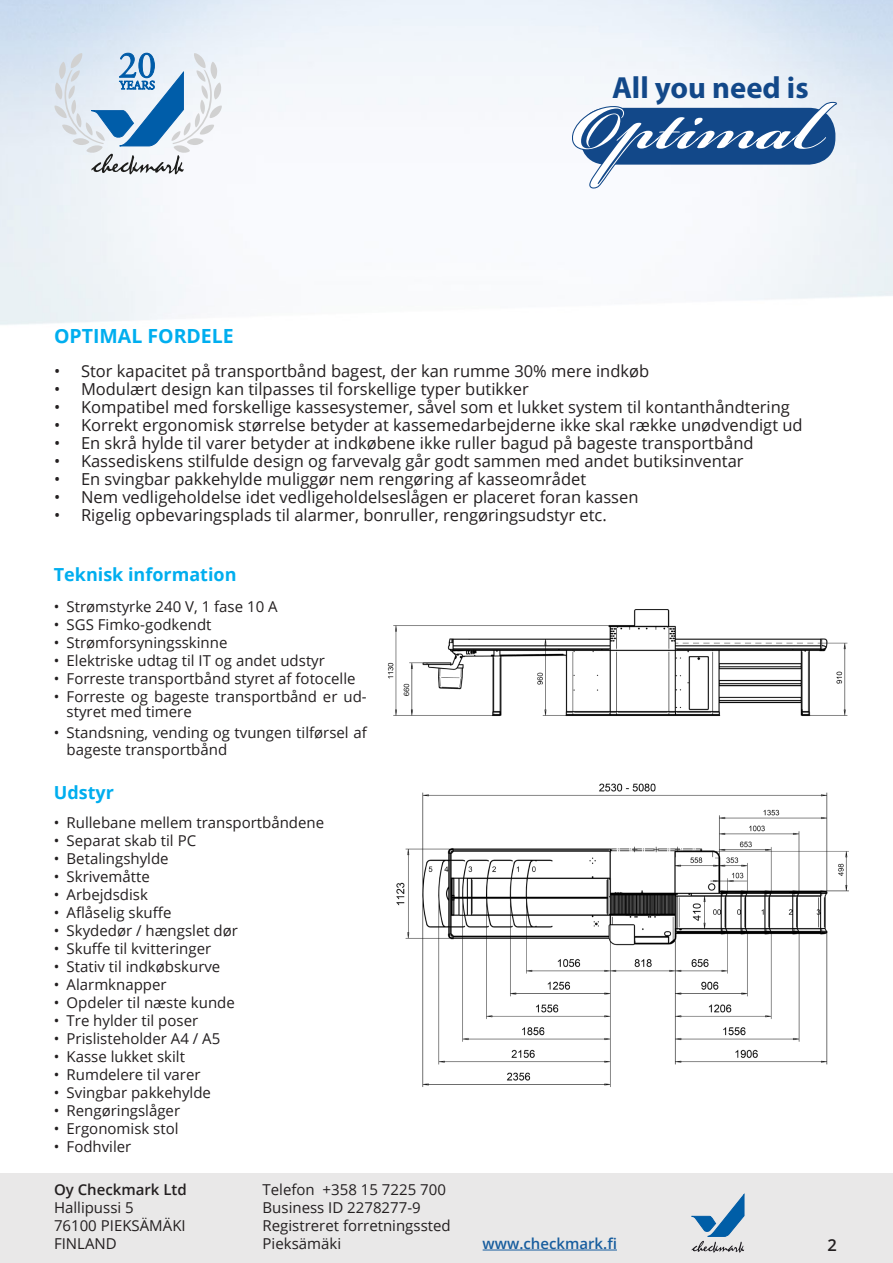
<style>
.page{position:relative;width:893px;height:1263px;background:#fff}
.page>*{position:absolute;margin:0;border:0;box-sizing:border-box;transform-origin:0 0}
.t1{font:700 30.6px "Myriad Pro";color:#124889}
.väliotsikko{font:700 19.5px "Open Sans";color:#00aeef}
.väliotsikko-2{font:700 18px "Open Sans";color:#00aeef}
.t2{font:16.5px "Open Sans";color:#231f20}
.t3{font:600 16.5px "Open Sans";color:#231f20}
.t4{font:15px/18px "Open Sans";color:#231f20}
.t5{font:600 15px "Open Sans";color:#175d9e}
.t6{font:600 15px "Open Sans";color:#231f20}
</style>
<div class="page">
<div style="left:0;top:1174px;width:893px;height:89px;background:#e9e8e8"></div>
<svg style="left:54px;top:53px;width:168px;height:121px"></svg>
<svg style="left:692px;top:1194px;width:52px;height:58px"></svg>
<hr style="left:483px;top:1249px;width:134px;height:1px;background:#175d9e">
<svg style="left:571px;top:101px;width:267px;height:89px"></svg>
<img style="left:387px;top:609px;width:462px;height:478px">
<p class="t1" style="left:612px;top:68px;width:198px">All you need is</p>
<p class="väliotsikko" style="left:54px;top:322px;width:181px">OPTIMAL FORDELE</p>
<p class="t2" style="left:54px;top:359px;width:597px">• Stor kapacitet på transportbånd bagest, der kan rumme 30% mere indkøb</p>
<p class="t2" style="left:54px;top:377px;width:476px">• Modulært design kan tilpasses til forskellige typer butikker</p>
<p class="t2" style="left:54px;top:395px;width:737px">• Kompatibel med forskellige kassesystemer, såvel som et lukket system til kontanthåndtering</p>
<p class="t2" style="left:54px;top:413px;width:750px">• Korrekt ergonomisk størrelse betyder at kassemedarbejderne ikke skal række unødvendigt ud</p>
<p class="t2" style="left:54px;top:431px;width:701px">• En skrå hylde til varer betyder at indkøbene ikke ruller bagud på bageste transportbånd</p>
<p class="t2" style="left:54px;top:449px;width:691px">• Kassediskens stilfulde design og farvevalg går godt sammen med andet butiksinventar</p>
<p class="t2" style="left:54px;top:467px;width:534px">• En svingbar pakkehylde muliggør nem rengøring af kasseområdet</p>
<p class="t2" style="left:54px;top:485px;width:586px">• Nem vedligeholdelse idet vedligeholdelseslågen er placeret foran kassen</p>
<p class="t2" style="left:54px;top:503px;width:554px">• Rigelig opbevaringsplads til alarmer, bonruller, rengøringsudstyr etc.</p>
<p class="väliotsikko-2" style="left:54px;top:562px;width:184px">Teknisk information</p>
<p class="t4" style="left:54px;top:597px;width:225px">• Strømstyrke 240 V, 1 fase 10 A</p>
<p class="t4" style="left:54px;top:615px;width:159px">• SGS Fimko-godkendt</p>
<p class="t4" style="left:54px;top:633px;width:175px">• Strømforsyningsskinne</p>
<p class="t4" style="left:54px;top:651px;width:273px">• Elektriske udtag til IT og andet udstyr</p>
<p class="t4" style="left:54px;top:669px;width:303px">• Forreste transportbånd styret af fotocelle</p>
<p class="t4" style="left:67px;top:689px;width:302px;line-height:15px;text-indent:-13px">• Forreste og bageste transportbånd er ud&shy;styret med timere</p>
<p class="t4" style="left:67px;top:724px;width:302px;line-height:16.5px;text-indent:-13px">• Standsning, vending og tvungen tilførsel af bageste transportbånd</p>
<p class="väliotsikko-2" style="left:54px;top:779px;width:62px">Udstyr</p>
<p class="t4" style="left:54px;top:813px;width:272px">• Rullebane mellem transportbåndene</p>
<p class="t4" style="left:54px;top:831px;width:144px">• Separat skab til PC</p>
<p class="t4" style="left:54px;top:849px;width:116px">• Betalingshylde</p>
<p class="t4" style="left:54px;top:867px;width:98px">• Skrivemåtte</p>
<p class="t4" style="left:54px;top:885px;width:96px">• Arbejdsdisk</p>
<p class="t4" style="left:54px;top:903px;width:119px">• Aflåselig skuffe</p>
<p class="t4" style="left:54px;top:921px;width:186px">• Skydedør / hængslet dør</p>
<p class="t4" style="left:54px;top:939px;width:159px">• Skuffe til kvitteringer</p>
<p class="t4" style="left:54px;top:957px;width:168px">• Stativ til indkøbskurve</p>
<p class="t4" style="left:54px;top:975px;width:114px">• Alarmknapper</p>
<p class="t4" style="left:54px;top:993px;width:183px">• Opdeler til næste kunde</p>
<p class="t4" style="left:54px;top:1011px;width:146px">• Tre hylder til poser</p>
<p class="t4" style="left:54px;top:1029px;width:168px">• Prislisteholder A4 / A5</p>
<p class="t4" style="left:54px;top:1047px;width:133px">• Kasse lukket skilt</p>
<p class="t4" style="left:54px;top:1065px;width:148px">• Rumdelere til varer</p>
<p class="t4" style="left:54px;top:1083px;width:159px">• Svingbar pakkehylde</p>
<p class="t4" style="left:54px;top:1101px;width:128px">• Rengøringslåger</p>
<p class="t4" style="left:54px;top:1119px;width:126px">• Ergonomisk stol</p>
<p class="t4" style="left:54px;top:1137px;width:79px">• Fodhviler</p>
<p class="t6" style="left:54px;top:1179px;width:134px">Oy Checkmark Ltd</p>
<p class="t4" style="left:54px;top:1198px;width:133px">Hallipussi 5<br>76100 PIEKSÄMÄKI<br>FINLAND</p>
<p class="t4" style="left:263px;top:1180px;width:190px">Telefon +358 15 7225 700<br>Business ID 2278277-9<br>Registreret forretningssted<br>Pieksämäki</p>
<p class="t5" style="left:483px;top:1233px;width:136px">www.checkmark.fi</p>
<p class="t3" style="left:827px;top:1234px;width:11px">2</p>
</div>
